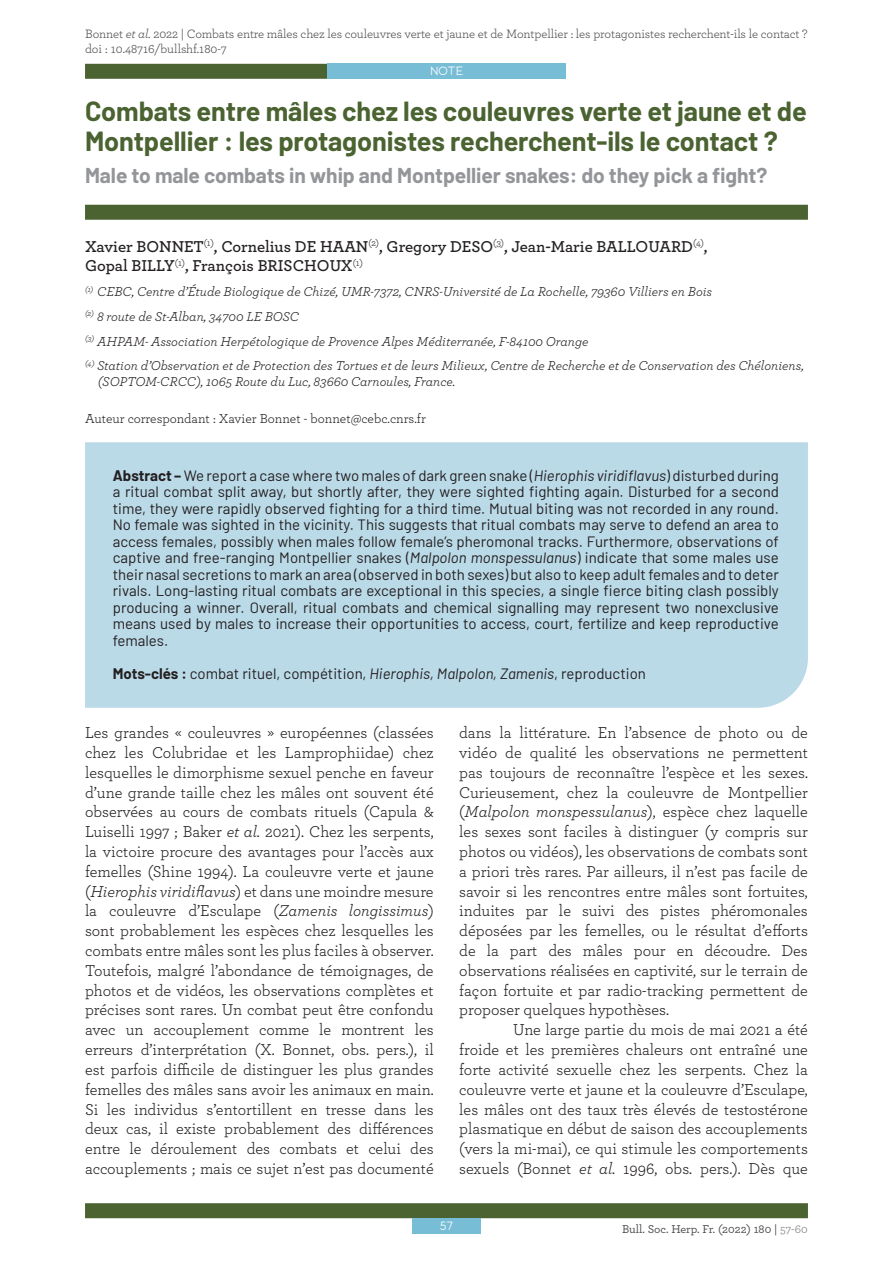
<style>
.page{position:relative;width:893px;height:1263px;background:#fff}
.page>*{position:absolute;margin:0;border:0;box-sizing:border-box;transform-origin:0 0}
.t1{font:700 27px/30px "Barlow";letter-spacing:-.005em;color:#4a6331}
.t2{font:700 21px "Barlow";letter-spacing:-.005em;color:#939598}
.t3{font:16.5px/19.8px "Archer";color:#231f20;text-align:justify}
.t4{font:600 16.5px/19.8px "Archer";color:#231f20}
.t5{font:15px/16.5px "Barlow";color:#231f20;text-align:justify}
.t6{font:italic 13.5px/24.8px "Archer";color:#231f20}
.t7{font:13.5px "Archer";color:#231f20}
.t8{font:12.75px/15px "Archer";letter-spacing:-.01em;color:#4b4c4d}
.t9{font:500 12px "Archer";color:#4b4c4d}
.t10{font:12px "Banda";letter-spacing:-.035em;color:#fff}
.s1{font-style:italic}
.s2{font-weight:700}
.s3{color:#939598}
</style>
<div class="page">
<div style="left:85px;top:1203px;width:723px;height:15px;background:#4a6331"></div>
<div style="left:85px;top:64px;width:457px;height:15px;background:#4a6331"></div>
<div style="left:412px;top:1218px;width:68px;height:15px;background:#78bdd6"></div>
<div style="left:327px;top:64px;width:239px;height:15px;background:#78bdd6"></div>
<div style="left:85px;top:205px;width:723px;height:15px;background:#4a6331"></div>
<div style="left:85px;top:442px;width:723px;height:266px;background:#bbdae8"></div>
<p class="t8" style="left:85px;top:26px;width:724px">Bonnet <span class="s1">et al.</span> 2022 | Combats entre mâles chez les couleuvres verte et jaune et de Montpellier : les protagonistes recherchent-ils le contact ? doi : 10.48716/bullshf.180-7</p>
<p class="t10" style="left:430px;top:64px;width:35px">NOTE</p>
<h1 class="t1" style="left:85px;top:94px;width:723px">Combats entre mâles chez les couleuvres verte et jaune et de<br>Montpellier : les protagonistes recherchent-ils le contact ?</h1>
<p class="t2" style="left:85px;top:160px;width:684px">Male to male combats in whip and Montpellier snakes: do they pick a fight?</p>
<p class="t4" style="left:85px;top:235px;width:624px">Xavier BONNET<sup>(1)</sup>, Cornelius DE HAAN<sup>(2)</sup>, Gregory DESO<sup>(3)</sup>, Jean-Marie BALLOUARD<sup>(4)</sup>,<br>Gopal BILLY<sup>(1)</sup>, François BRISCHOUX<sup>(1)</sup></p>
<p class="t6" style="left:85px;top:278px;width:720px"><sup>(1)</sup> CEBC, Centre d’Étude Biologique de Chizé, UMR-7372, CNRS-Université de La Rochelle, 79360 Villiers en Bois<br><sup>(2)</sup> 8 route de St-Alban, 34700 LE BOSC<br><sup>(3)</sup> AHPAM- Association Herpétologique de Provence Alpes Méditerranée, F-84100 Orange<br><sup>(4)</sup> Station d’Observation et de Protection des Tortues et de leurs Milieux, Centre de Recherche et de Conservation des Chéloniens,</p>
<p class="t6" style="left:98px;top:369px;width:359px">(SOPTOM-CRCC), 1065 Route du Luc, 83660 Carnoules, France.</p>
<p class="t7" style="left:85px;top:409px;width:342px">Auteur correspondant : Xavier Bonnet - bonnet@cebc.cnrs.fr</p>
<p class="t5" style="left:113px;top:466px;width:668px"><span class="s2">Abstract –</span> We report a case where two males of dark green snake (<span class="s1">Hierophis viridiflavus</span>) disturbed during a ritual combat split away, but shortly after, they were sighted fighting again. Disturbed for a second time, they were rapidly observed fighting for a third time. Mutual biting was not recorded in any round.<br>No female was sighted in the vicinity. This suggests that ritual combats may serve to defend an area to access females, possibly when males follow female’s pheromonal tracks. Furthermore, observations of captive and free-ranging Montpellier snakes (<span class="s1">Malpolon monspessulanus</span>) indicate that some males use their nasal secretions to mark an area (observed in both sexes) but also to keep adult females and to deter rivals. Long-lasting ritual combats are exceptional in this species, a single fierce biting clash possibly producing a winner. Overall, ritual combats and chemical signalling may represent two nonexclusive means used by males to increase their opportunities to access, court, fertilize and keep reproductive females.</p>
<p class="t5" style="left:113px;top:664px;width:535px"><span class="s2">Mots-clés :</span> combat rituel, compétition, <span class="s1">Hierophis, Malpolon, Zamenis</span>, reproduction</p>
<p class="t3" style="left:85px;top:722px;width:350px">Les grandes « couleuvres » européennes (classées chez les Colubridae et les Lamprophiidae) chez lesquelles le dimorphisme sexuel penche en faveur d’une grande taille chez les mâles ont souvent été observées au cours de combats rituels (Capula &amp; Luiselli 1997 ; Baker <span class="s1">et al.</span> 2021). Chez les serpents, la victoire procure des avantages pour l’accès aux femelles (Shine 1994). La couleuvre verte et jaune (<span class="s1">Hierophis viridiflavus</span>) et dans une moindre mesure la couleuvre d’Esculape (<span class="s1">Zamenis longissimus</span>) sont probablement les espèces chez lesquelles les combats entre mâles sont les plus faciles à observer.<br>Toutefois, malgré l’abondance de témoignages, de photos et de vidéos, les observations complètes et précises sont rares. Un combat peut être confondu avec un accouplement comme le montrent les erreurs d’interprétation (X. Bonnet, obs. pers.), il est parfois difficile de distinguer les plus grandes femelles des mâles sans avoir les animaux en main.<br>Si les individus s’entortillent en tresse dans les deux cas, il existe probablement des différences entre le déroulement des combats et celui des accouplements ; mais ce sujet n’est pas documenté</p>
<p class="t3" style="left:459px;top:722px;width:350px">dans la littérature. En l’absence de photo ou de vidéo de qualité les observations ne permettent pas toujours de reconnaître l’espèce et les sexes.<br>Curieusement, chez la couleuvre de Montpellier (<span class="s1">Malpolon monspessulanus</span>), espèce chez laquelle les sexes sont faciles à distinguer (y compris sur photos ou vidéos), les observations de combats sont a priori très rares. Par ailleurs, il n’est pas facile de savoir si les rencontres entre mâles sont fortuites, induites par le suivi des pistes phéromonales déposées par les femelles, ou le résultat d’efforts de la part des mâles pour en découdre. Des observations réalisées en captivité, sur le terrain de façon fortuite et par radio-tracking permettent de proposer quelques hypothèses.</p>
<p class="t3" style="left:459px;top:1019px;width:350px;text-indent:54px">Une large partie du mois de mai 2021 a été froide et les premières chaleurs ont entraîné une forte activité sexuelle chez les serpents. Chez la couleuvre verte et jaune et la couleuvre d’Esculape, les mâles ont des taux très élevés de testostérone plasmatique en début de saison des accouplements (vers la mi-mai), ce qui stimule les comportements sexuels (Bonnet <span class="s1">et al.</span> 1996, obs. pers.). Dès que</p>
<p class="t10" style="left:440px;top:1218px;width:15px">57</p>
<p class="t9" style="left:622px;top:1220px;width:187px">Bull. Soc. Herp. Fr. (2022) 180 | <span class="s3">57-60</span></p>
</div>
